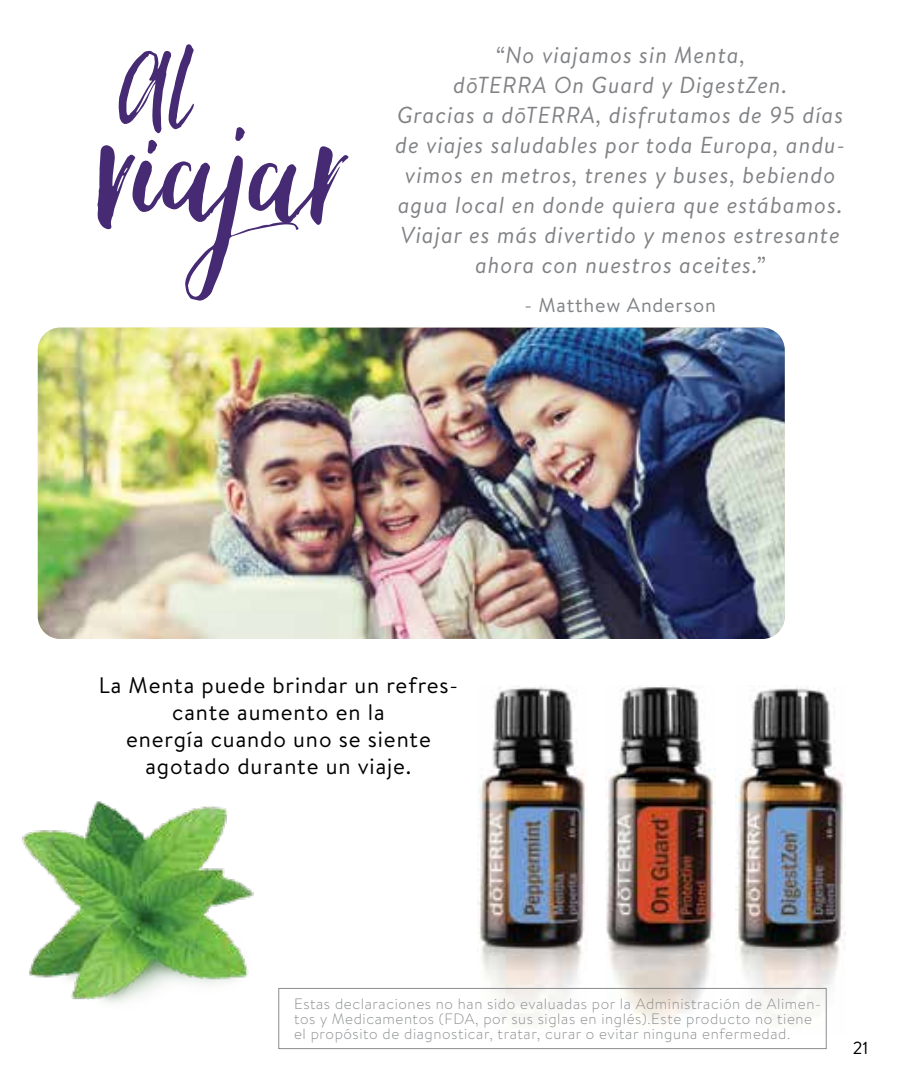
<style>
.page{position:relative;width:900px;height:1080px;background:#fff}
.page>*{position:absolute;margin:0;border:0;box-sizing:border-box;transform-origin:0 0}
.t1{font:202.5px "Hello Beautiful";color:#462b74}
.t2{font:italic 23px/30px "Brandon Text";letter-spacing:.04em;color:#808285;text-align:center}
.t3{font:22.5px/27px "Brandon Text";letter-spacing:.04em;color:#000;text-align:center}
.t4{font:20px "Brandon Text";letter-spacing:.04em;color:#808285}
.t5{font:17.5px "Brandon Text";color:#000}
.t6{font:300 15px/15px "Brandon Text";letter-spacing:.04em;color:#8a8c8e}
</style>
<div class="page">
<img style="left:735px;top:687px;width:110px;height:338px">
<img style="left:477px;top:687px;width:110px;height:338px">
<img style="left:606px;top:686px;width:109px;height:337px">
<img style="left:22px;top:801px;width:232px;height:202px">
<div style="left:278px;top:988px;width:549px;height:61px;border:1px solid #8a8c8e"></div>
<img style="left:38px;top:328px;width:747px;height:311px">
<h1 class="t1" style="left:99px;top:53px;width:248px;rotate:1deg">viajar</h1>
<p class="t2" style="left:395px;top:39px;width:451px">“No viajamos sin Menta,<br>dōTERRA On Guard y DigestZen.<br>Gracias a dōTERRA, disfrutamos de 95 días de viajes saludables por toda Europa, andu&shy;vimos en metros, trenes y buses, bebiendo agua local en donde quiera que estábamos.<br>Viajar es más divertido y menos estresante ahora con nuestros aceites.”</p>
<p class="t4" style="left:525px;top:292px;width:193px">- Matthew Anderson</p>
<p class="t3" style="left:99px;top:671px;width:361px">La Menta puede brindar un refres&shy;cante aumento en la<br>energía cuando uno se siente agotado durante un viaje.</p>
<p class="t6" style="left:294px;top:996px;width:528px">Estas declaraciones no han sido evaluadas por la Administración de Alimen&shy;tos y Medicamentos (FDA, por sus siglas en inglés).Este producto no tiene el propósito de diagnosticar, tratar, curar o evitar ninguna enfermedad.</p>
<p class="t5" style="left:853px;top:1036px;width:17px">21</p>
</div>
